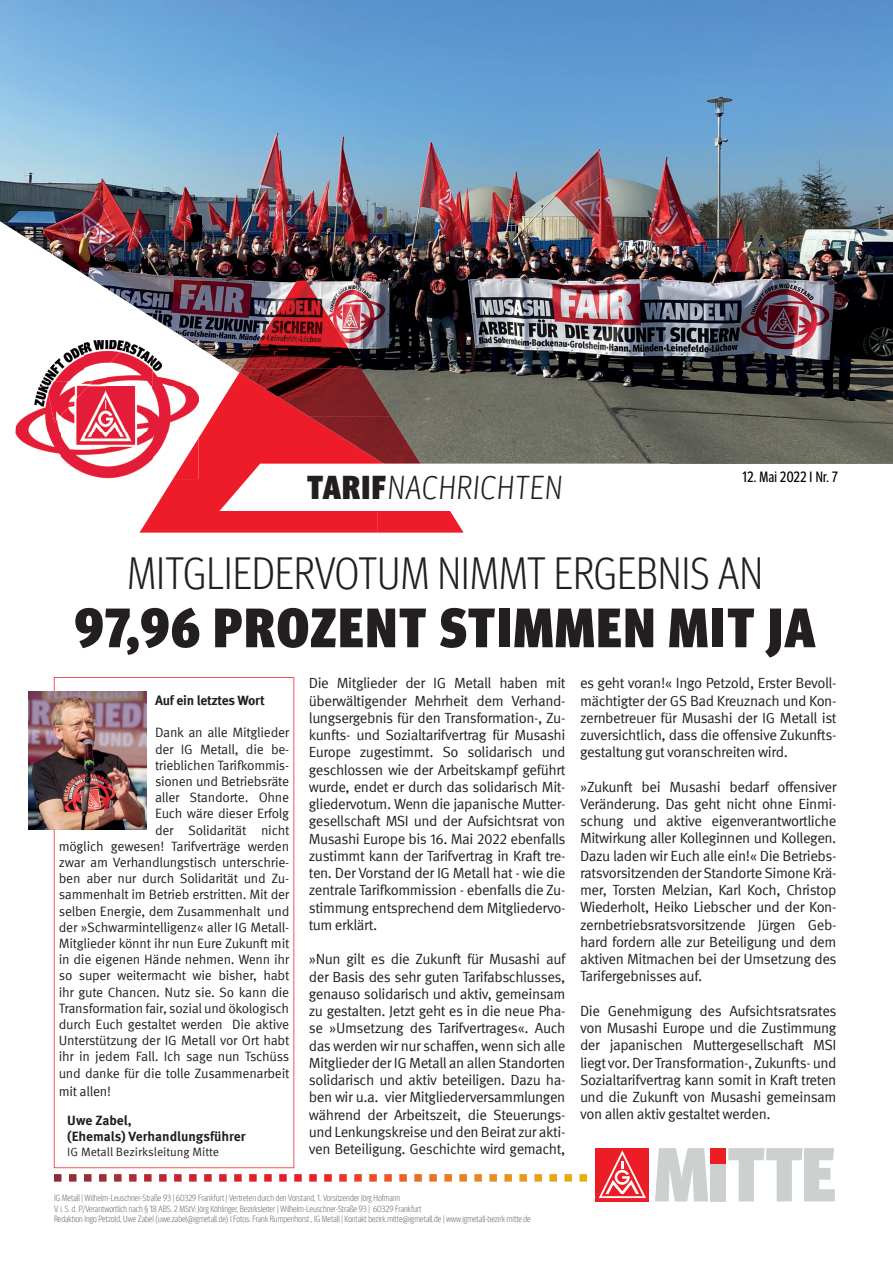
<style>
.page{position:relative;width:893px;height:1263px;background:#fff}
.page>*{position:absolute;margin:0;border:0;box-sizing:border-box;transform-origin:0 0}
.t1{font:900 condensed 55.5px "Meta Head IGM";letter-spacing:.04em;color:#231f20}
.t2{font:300 condensed 45px "Meta Head IGM";letter-spacing:.01em;color:#231f20}
.t3{font:300 condensed 33px "Meta Head IGM";color:#231f20}
.t4{font:15px "Meta Headline Cond OT";letter-spacing:.03em;color:#000;scale:.9 1}
.t5{font:14.7px/17.2px "Meta IGM";letter-spacing:-.03em;color:#231f20;text-align:justify}
.t6{font:13.5px/16.2px "Meta IGM";letter-spacing:-.02em;color:#231f20;text-align:right}
.t7{font:700 13.5px/16.2px "Meta IGM";letter-spacing:-.005em;color:#231f20}
.t8{font:12px "Meta IGM";color:#231f20}
.t9{font:300 condensed 9px/10.8px "Meta Head IGM";color:#6c6d70}
.s1{font-weight:900}
</style>
<div class="page">
<div style="left:710px;top:1163px;width:16px;height:38px;background:#ccd0ce"></div>
<div style="left:596px;top:1148px;width:53px;height:53px;background:#ec1d26"></div>
<svg style="left:598px;top:1150px;width:48px;height:49px"></svg>
<svg style="left:655px;top:1148px;width:53px;height:53px"></svg>
<svg style="left:728px;top:1148px;width:107px;height:53px"></svg>
<div style="left:710px;top:1148px;width:16px;height:15px;background:#ec1d26"></div>
<svg style="left:54px;top:1174px;width:533px;height:7px"></svg>
<img style="left:0;top:0;width:893px;height:464px">
<svg style="left:54px;top:677px;width:240px;height:491px"></svg>
<img style="left:29px;top:691px;width:118px;height:138px">
<img style="left:13px;top:227px;width:657px;height:306px">
<h3 class="t3" style="left:307px;top:465px;width:259px"><span class="s1">TARIF</span>NACHRICHTEN</h3>
<p class="t4" style="left:742px;top:468px;width:107px">12. Mai 2022 I Nr. 7</p>
<h2 class="t2" style="left:127px;top:541px;width:637px">MITGLIEDERVOTUM NIMMT ERGEBNIS AN</h2>
<h1 class="t1" style="left:75px;top:583px;width:742px">97,96 PROZENT STIMMEN MIT JA</h1>
<p class="t7" style="left:155px;top:691px;width:111px">Auf ein letztes Wort</p>
<p class="t6" style="left:59px;top:724px;width:232px">Dank an alle Mitglieder<br>der IG Metall, die be-<br>trieblichen Tarifkommis-<br>sionen und Betriebsräte<br>aller Standorte. Ohne<br>Euch wäre dieser Erfolg<br>der Solidarität nicht<br>möglich gewesen! Tarifverträge werden zwar am Verhandlungstisch unterschrie&shy;ben aber nur durch Solidarität und Zu&shy;sammenhalt im Betrieb erstritten. Mit der selben Energie, dem Zusammenhalt und der »Schwarmintelligenz« aller IG Metall-Mitglieder könnt ihr nun Eure Zukunft mit in die eigenen Hände nehmen. Wenn ihr so super weitermacht wie bisher, habt ihr gute Chancen. Nutz sie. So kann die Transformation fair, sozial und ökologisch durch Euch gestaltet werden Die aktive Unterstützung der IG Metall vor Ort habt ihr in jedem Fall. Ich sage nun Tschüss und danke für die tolle Zusammenarbeit</p>
<p class="t6" style="left:59px;top:1082px;width:54px">mit allen!</p>
<p class="t7" style="left:67px;top:1111px;width:180px">Uwe Zabel,<br>(Ehemals) Verhandlungsführer</p>
<p class="t8" style="left:67px;top:1142px;width:153px">IG Metall Bezirksleitung Mitte</p>
<p class="t5" style="left:309px;top:674px;width:258px">Die Mitglieder der IG Metall haben mit überwältigender Mehrheit dem Verhand&shy;lungsergebnis für den Transformation-, Zu&shy;kunfts- und Sozialtarifvertrag für Musashi Europe zugestimmt. So solidarisch und geschlossen wie der Arbeitskampf geführt wurde, endet er durch das solidarisch Mit&shy;gliedervotum. Wenn die japanische Mutter&shy;gesellschaft MSI und der Aufsichtsrat von Musashi Europe bis 16. Mai 2022 ebenfalls zustimmt kann der Tarifvertrag in Kraft tre&shy;ten. Der Vorstand der IG Metall hat - wie die zentrale Tarifkommission - ebenfalls die Zu&shy;stimmung entsprechend dem Mitgliedervo&shy;tum erklärt.</p>
<p class="t5" style="left:309px;top:950px;width:258px">»Nun gilt es die Zukunft für Musashi auf der Basis des sehr guten Tarifabschlusses, genauso solidarisch und aktiv, gemeinsam zu gestalten. Jetzt geht es in die neue Pha&shy;se »Umsetzung des Tarifvertrages«. Auch das werden wir nur schaffen, wenn sich alle Mitglieder der IG Metall an allen Standorten solidarisch und aktiv beteiligen. Dazu ha&shy;ben wir u.a. vier Mitgliederversammlungen während der Arbeitszeit, die Steuerungs&shy;und Lenkungskreise und den Beirat zur akti&shy;ven Beteiligung. Geschichte wird gemacht,</p>
<p class="t5" style="left:580px;top:674px;width:258px">es geht voran!« Ingo Petzold, Erster Bevoll&shy;mächtigter der GS Bad Kreuznach und Kon&shy;zernbetreuer für Musashi der IG Metall ist zuversichtlich, dass die offensive Zukunfts&shy;gestaltung gut voranschreiten wird.</p>
<p class="t5" style="left:580px;top:777px;width:258px">»Zukunft bei Musashi bedarf offensiver Veränderung. Das geht nicht ohne Einmi&shy;schung und aktive eigenverantwortliche Mitwirkung aller Kolleginnen und Kollegen.<br>Dazu laden wir Euch alle ein!« Die Betriebs&shy;ratsvorsitzenden der Standorte Simone Krä&shy;mer, Torsten Melzian, Karl Koch, Christop Wiederholt, Heiko Liebscher und der Kon&shy;zernbetriebsratsvorsitzende Jürgen Geb&shy;hard fordern alle zur Beteiligung und dem aktiven Mitmachen bei der Umsetzung des Tarifergebnisses auf.</p>
<p class="t5" style="left:580px;top:1001px;width:258px">Die Genehmigung des Aufsichtsratsrates von Musashi Europe und die Zustimmung der japanischen Muttergesellschaft MSI liegt vor. Der Transformation-, Zukunfts- und Sozialtarifvertrag kann somit in Kraft treten und die Zukunft von Musashi gemeinsam von allen aktiv gestaltet werden.</p>
<p class="t9" style="left:54px;top:1191px;width:478px">IG Metall | Wilhelm-Leuschner-Straße 93 | 60329 Frankfurt | Vertreten durch den Vorstand, 1. Vorsitzender Jörg Hofmann<br>V. i. S. d. P./Verantwortlich nach § 18 ABS. 2 MStV: Jörg Köhlinger, Bezirksleiter | Wilhelm-Leuschner-Straße 93 | 60329 Frankfurt<br>Redaktion Ingo Petzold, Uwe Zabel (uwe.zabel@igmetall.de) I Fotos: Frank Rumpenhorst , IG Metall | Kontakt bezirk.mitte@igmetall.de | www.igmetall-bezirk-mitte.de</p>
</div>
